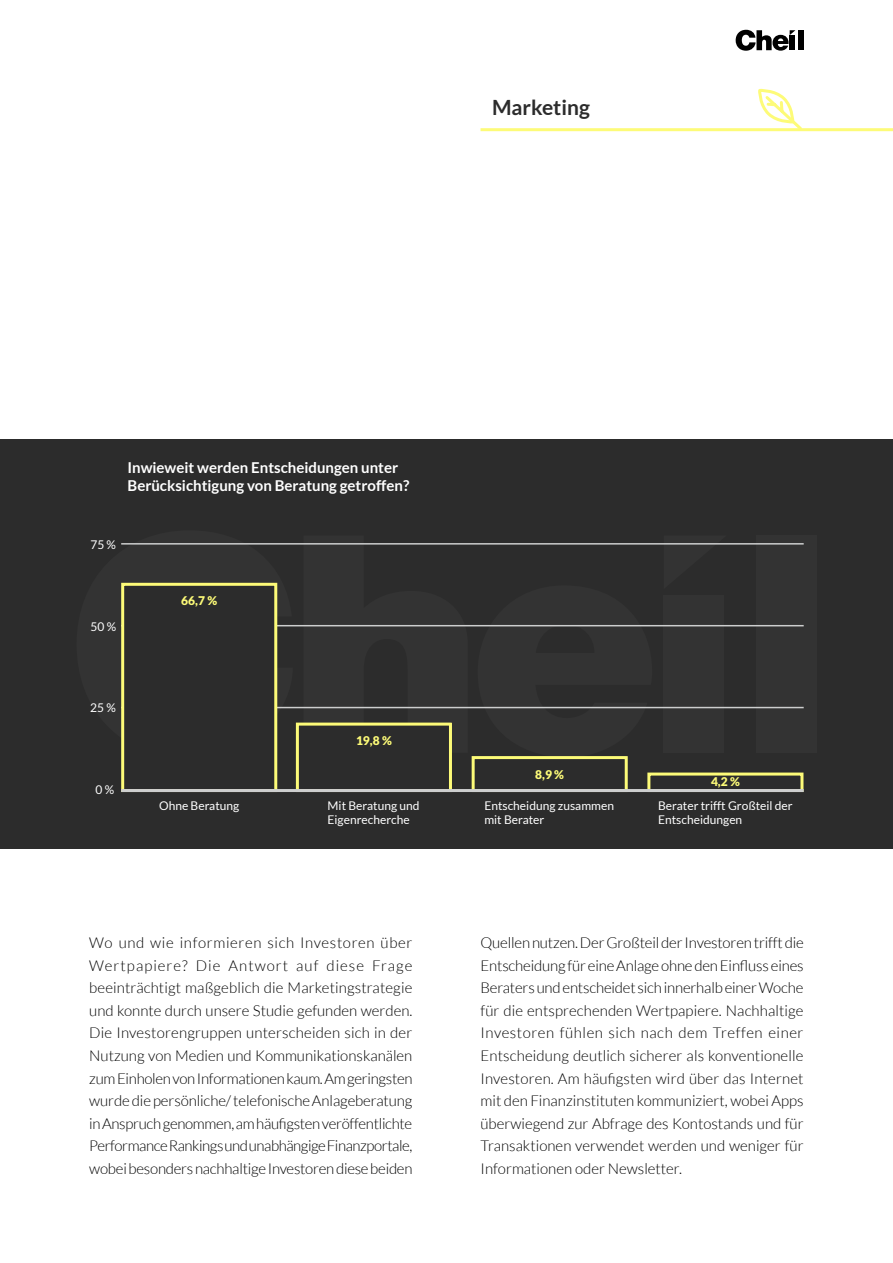
<style>
.page{position:relative;width:893px;height:1263px;background:#fff}
.page>*{position:absolute;margin:0;border:0;box-sizing:border-box;transform-origin:0 0}
.t1{font:700 21px "Lato";color:#2c2c2c}
.t2{font:300 15px/22.5px "Lato";letter-spacing:-.01em;color:#000;text-align:justify}
.t3{font:700 15px/18px "Lato";color:#fff}
.t4{font:12px/14.4px "Lato";color:#fff}
.t5{font:900 12px "Lato";color:#fdfb78}
</style>
<div class="page">
<div style="left:0;top:439px;width:893px;height:410px;background:#2c2c2c"></div>
<svg style="left:121px;top:582px;width:172px;height:176px"></svg>
<div style="left:664px;top:595px;width:60px;height:158px;background:#333"></div>
<div style="left:756px;top:535px;width:60px;height:218px;background:#333"></div>
<hr style="left:121px;top:707px;width:683px;height:1px;background:#cdcece">
<hr style="left:121px;top:625px;width:683px;height:1px;background:#cdcece">
<hr style="left:121px;top:543px;width:683px;height:2px;background:#cdcece">
<div style="left:121px;top:583px;width:156px;height:209px;background:#2c2c2c;border:3px solid #fdfb78"></div>
<svg style="left:294px;top:543px;width:358px;height:246px"></svg>
<div style="left:647px;top:772px;width:156px;height:20px;background:#2c2c2c;border:3px solid #fdfb78"></div>
<hr style="left:121px;top:789px;width:683px;height:3px;background:#cdcece">
<div style="left:798px;top:30px;width:6px;height:20px;background:#000"></div>
<svg style="left:736px;top:30px;width:59px;height:21px"></svg>
<hr style="left:480px;top:128px;width:413px;height:3px;background:#fdfb78">
<svg style="left:757px;top:88px;width:48px;height:44px"></svg>
<h1 class="t1" style="left:492px;top:95px;width:99px">Marketing</h1>
<p class="t3" style="left:128px;top:459px;width:283px">Inwieweit werden Entscheidungen unter<br>Berücksichtigung von Beratung getroffen?</p>
<p class="t4" style="left:90px;top:537px;width:27px">75 %</p>
<p class="t4" style="left:91px;top:619px;width:27px">50 %</p>
<p class="t5" style="left:181px;top:594px;width:37px">66,7 %</p>
<p class="t4" style="left:90px;top:701px;width:27px">25 %</p>
<p class="t4" style="left:96px;top:783px;width:20px">0 %</p>
<p class="t4" style="left:159px;top:798px;width:82px">Ohne Beratung</p>
<p class="t5" style="left:356px;top:734px;width:37px">19,8 %</p>
<p class="t5" style="left:535px;top:767px;width:30px">8,9 %</p>
<p class="t5" style="left:711px;top:775px;width:30px">4,2 %</p>
<p class="t4" style="left:328px;top:798px;width:93px">Mit Beratung und<br>Eigenrecherche</p>
<p class="t4" style="left:484px;top:798px;width:131px">Entscheidung zusammen mit Berater</p>
<p class="t4" style="left:658px;top:798px;width:136px">Berater trifft Großteil der<br>Entscheidungen</p>
<p class="t2" style="left:89px;top:932px;width:325px">Wo und wie informieren sich Investoren über Wertpapiere? Die Antwort auf diese Frage beeinträchtigt maßgeblich die Marketingstrategie und konnte durch unsere Studie gefunden werden.<br>Die Investorengruppen unterscheiden sich in der Nutzung von Medien und Kommunikationskanälen zum Einholen von Informationen kaum. Am geringsten wurde die persönliche/ telefonische Anlageberatung in Anspruch genommen, am häufigsten veröffentlichte Performance Rankings und unabhängige Finanzportale, wobei besonders nachhaltige Investoren diese beiden</p>
<p class="t2" style="left:480px;top:932px;width:325px">Quellen nutzen. Der Großteil der Investoren trifft die Entscheidung für eine Anlage ohne den Einfluss eines Beraters und entscheidet sich innerhalb einer Woche für die entsprechenden Wertpapiere. Nachhaltige Investoren fühlen sich nach dem Treffen einer Entscheidung deutlich sicherer als konventionelle Investoren. Am häufigsten wird über das Internet mit den Finanzinstituten kommuniziert, wobei Apps überwiegend zur Abfrage des Kontostands und für Transaktionen verwendet werden und weniger für Informationen oder Newsletter.</p>
</div>
